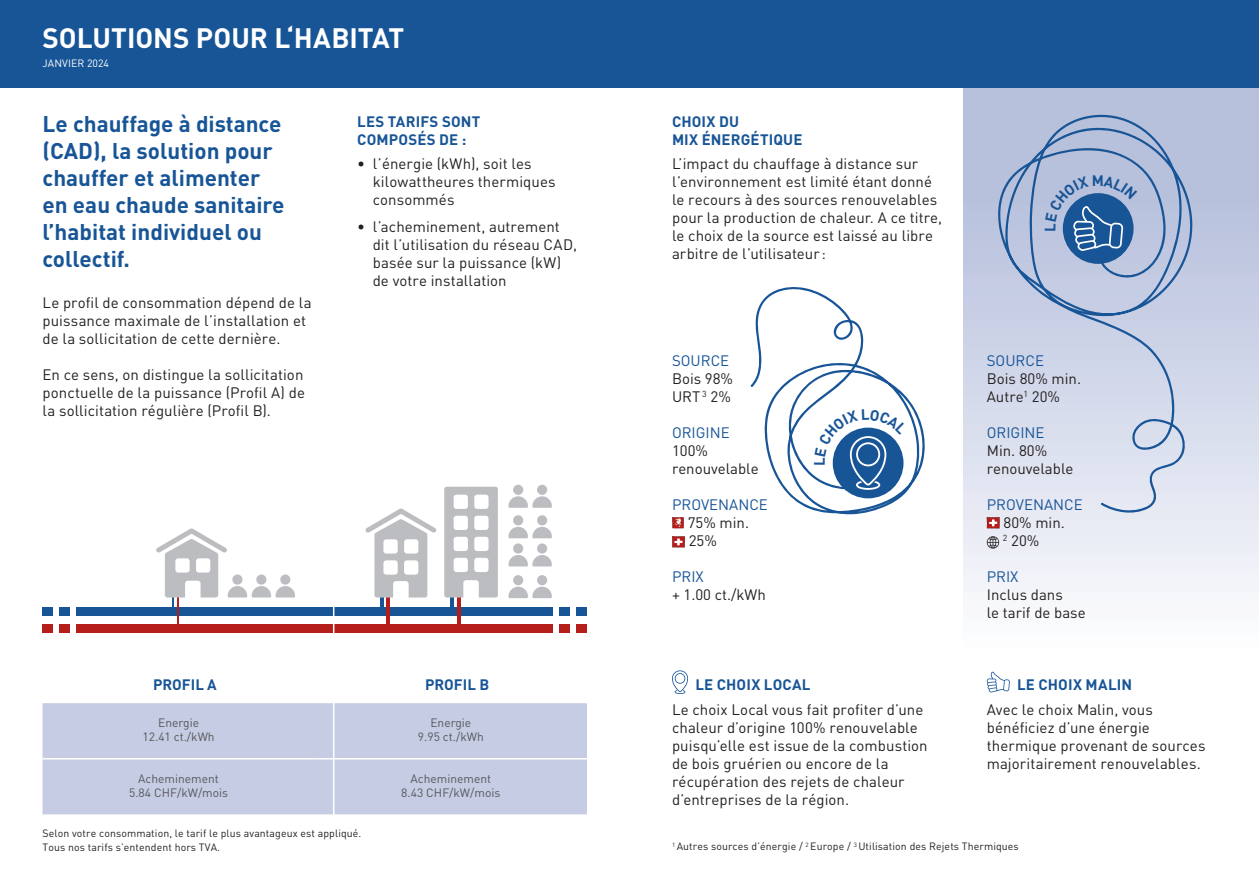
<style>
.page{position:relative;width:1259px;height:893px;background:#fff}
.page>*{position:absolute;margin:0;border:0;box-sizing:border-box;transform-origin:0 0}
.t1{font:700 27.75px "DIN";letter-spacing:-.005em;color:#fff}
.t2{font:700 22.5px/27px "DINOT";color:#185597}
.t3{font:15px/18px "DIN";letter-spacing:.005em;color:#231f20}
.t4{font:700 15px/18px "DIN";letter-spacing:.01em;color:#185597}
.t5{font:15px "DIN";color:#185597}
.t6{font:700 15px "DINOT";color:#185597}
.t7{font:12px/14.4px "DINOT";color:#57585a;text-align:center}
.t8{font:10.5px/13.5px "DIN";letter-spacing:.01em;color:#231f20}
.t9{font:10.5px "DINOT";letter-spacing:.01em;color:#fff}
</style>
<div class="page">
<svg style="left:964px;top:87px;width:295px;height:606px"></svg>
<div style="left:0;top:0;width:1259px;height:87px;background:#185597"></div>
<div style="left:77px;top:607px;width:476px;height:9px;background:#185597"></div>
<div style="left:77px;top:624px;width:476px;height:9px;background:#b51e1b"></div>
<div style="left:60px;top:607px;width:10px;height:9px;background:#185597"></div>
<div style="left:60px;top:624px;width:10px;height:9px;background:#b51e1b"></div>
<div style="left:43px;top:607px;width:10px;height:9px;background:#185597"></div>
<div style="left:43px;top:624px;width:10px;height:9px;background:#b51e1b"></div>
<div style="left:576px;top:607px;width:11px;height:9px;background:#185597"></div>
<div style="left:576px;top:624px;width:11px;height:9px;background:#b51e1b"></div>
<div style="left:559px;top:607px;width:11px;height:9px;background:#185597"></div>
<div style="left:559px;top:624px;width:11px;height:9px;background:#b51e1b"></div>
<hr style="left:177px;top:595px;width:2px;height:31px;background:#b51e1b">
<svg style="left:156px;top:528px;width:139px;height:79px"></svg>
<div style="left:185px;top:581px;width:16px;height:21px;background:#fff"></div>
<div style="left:175px;top:558px;width:15px;height:15px;background:#fff;border:5px solid #fff"></div>
<svg style="left:196px;top:558px;width:14px;height:15px"></svg>
<hr style="left:380px;top:594px;width:3px;height:14px;background:#185597">
<hr style="left:386px;top:594px;width:4px;height:33px;background:#b51e1b">
<hr style="left:450px;top:594px;width:4px;height:14px;background:#185597">
<hr style="left:457px;top:594px;width:3px;height:33px;background:#b51e1b">
<div style="left:513px;top:575px;width:10px;height:10px;background:#bcbdc0;border-radius:50%"></div>
<div style="left:537px;top:575px;width:10px;height:10px;background:#bcbdc0;border-radius:50%"></div>
<svg style="left:508px;top:587px;width:44px;height:11px"></svg>
<div style="left:513px;top:543px;width:10px;height:11px;background:#bcbdc0;border-radius:50%"></div>
<div style="left:537px;top:543px;width:10px;height:11px;background:#bcbdc0;border-radius:50%"></div>
<svg style="left:508px;top:555px;width:44px;height:11px"></svg>
<div style="left:513px;top:515px;width:10px;height:10px;background:#bcbdc0;border-radius:50%"></div>
<div style="left:537px;top:515px;width:10px;height:10px;background:#bcbdc0;border-radius:50%"></div>
<svg style="left:508px;top:527px;width:44px;height:11px"></svg>
<div style="left:513px;top:485px;width:10px;height:10px;background:#bcbdc0;border-radius:50%"></div>
<div style="left:537px;top:485px;width:10px;height:10px;background:#bcbdc0;border-radius:50%"></div>
<svg style="left:508px;top:496px;width:44px;height:12px"></svg>
<svg style="left:365px;top:508px;width:72px;height:92px"></svg>
<div style="left:393px;top:581px;width:16px;height:21px;background:#fff;border:5px solid #fff"></div>
<div style="left:383px;top:539px;width:15px;height:15px;background:#fff;border:5px solid #fff"></div>
<svg style="left:404px;top:539px;width:14px;height:15px"></svg>
<div style="left:383px;top:560px;width:15px;height:15px;background:#fff;border:5px solid #fff"></div>
<svg style="left:404px;top:560px;width:14px;height:15px"></svg>
<div style="left:444px;top:487px;width:54px;height:110px;background:#bcbdc0"></div>
<div style="left:463px;top:580px;width:16px;height:21px;background:#fff;border:5px solid #fff"></div>
<div style="left:453px;top:537px;width:15px;height:14px;background:#fff;border:5px solid #fff"></div>
<div style="left:474px;top:537px;width:14px;height:14px;background:#fff"></div>
<div style="left:453px;top:558px;width:15px;height:14px;background:#fff;border:5px solid #fff"></div>
<div style="left:474px;top:558px;width:14px;height:14px;background:#fff"></div>
<div style="left:453px;top:516px;width:15px;height:14px;background:#fff;border:5px solid #fff"></div>
<div style="left:474px;top:516px;width:14px;height:14px;background:#fff"></div>
<div style="left:453px;top:495px;width:15px;height:14px;background:#fff;border:5px solid #fff"></div>
<div style="left:474px;top:495px;width:14px;height:14px;background:#fff;border:5px solid #fff"></div>
<div style="left:43px;top:703px;width:544px;height:111px;background:#c5cce3"></div>
<hr style="left:43px;top:758px;width:272px;height:1px;background:#fff">
<hr style="left:315px;top:758px;width:272px;height:1px;background:#fff">
<hr style="left:333px;top:606px;width:1px;height:213px;background:#fff">
<svg style="left:986px;top:517px;width:13px;height:11px"></svg>
<svg style="left:986px;top:536px;width:13px;height:13px"></svg>
<svg style="left:672px;top:517px;width:12px;height:11px"></svg>
<svg style="left:672px;top:536px;width:13px;height:12px"></svg>
<svg style="left:996px;top:113px;width:197px;height:403px;background:#c0cae1"></svg>
<svg style="left:986px;top:672px;width:24px;height:20px"></svg>
<svg style="left:672px;top:670px;width:16px;height:24px"></svg>
<svg style="left:1044px;top:175px;width:93px;height:76px;background:#7997c1"></svg>
<svg style="left:750px;top:287px;width:175px;height:228px"></svg>
<h1 class="t1" style="left:43px;top:20px;width:363px">SOLUTIONS POUR L‘HABITAT</h1>
<p class="t9" style="left:43px;top:56px;width:68px">JANVIER 2024</p>
<h2 class="t2" style="left:43px;top:110px;width:243px">Le chauffage à distance (CAD), la solution pour chauffer et alimenter en eau chaude sanitaire l’habitat individuel ou collectif.</h2>
<p class="t3" style="left:43px;top:294px;width:270px">Le profil de consommation dépend de la puissance maximale de l’installation et de la sollicitation de cette dernière.</p>
<p class="t3" style="left:43px;top:366px;width:264px;text-align:justify">En ce sens, on distingue la sollicitation ponctuelle de la puissance (Profil A) de la sollicitation régulière (Profil B).</p>
<p class="t4" style="left:357px;top:112px;width:124px">LES TARIFS SONT<br>COMPOSÉS DE :</p>
<p class="t3" style="left:373px;top:155px;width:184px;text-indent:-15px">• l’énergie (kWh), soit les kilowattheures thermiques consommés</p>
<p class="t3" style="left:373px;top:217px;width:206px;text-indent:-15px">• l’acheminement, autrement dit l’utilisation du réseau CAD, basée sur la puissance (kW) de votre installation</p>
<p class="t6" style="left:153px;top:674px;width:65px">PROFIL A</p>
<p class="t6" style="left:425px;top:674px;width:65px">PROFIL B</p>
<p class="t7" style="left:143px;top:715px;width:74px">Energie<br>12.41 ct./kWh</p>
<p class="t7" style="left:418px;top:715px;width:67px">Energie<br>9.95 ct./kWh</p>
<p class="t7" style="left:129px;top:771px;width:101px">Acheminement<br>5.84 CHF/kW/mois</p>
<p class="t7" style="left:401px;top:771px;width:101px">Acheminement<br>8.43 CHF/kW/mois</p>
<p class="t8" style="left:43px;top:827px;width:320px">Selon votre consommation, le tarif le plus avantageux est appliqué.<br>Tous nos tarifs s’entendent hors TVA.</p>
<p class="t4" style="left:672px;top:112px;width:132px">CHOIX DU<br>MIX ÉNERGÉTIQUE</p>
<p class="t3" style="left:672px;top:155px;width:272px">L’impact du chauffage à distance sur l’environnement est limité étant donné le recours à des sources renouvelables pour la production de chaleur. A ce titre, le choix de la source est laissé au libre arbitre de l’utilisateur :</p>
<p class="t5" style="left:672px;top:352px;width:59px">SOURCE</p>
<p class="t3" style="left:672px;top:370px;width:63px">Bois 98%<br>URT <sup>3</sup> 2%</p>
<p class="t5" style="left:672px;top:424px;width:59px">ORIGINE</p>
<p class="t3" style="left:672px;top:442px;width:88px">100% renouvelable</p>
<p class="t5" style="left:672px;top:496px;width:97px">PROVENANCE</p>
<p class="t3" style="left:688px;top:514px;width:63px">75% min.<br>25%</p>
<p class="t5" style="left:672px;top:568px;width:33px">PRIX</p>
<p class="t3" style="left:672px;top:586px;width:95px">+ 1.00 ct./kWh</p>
<p class="t4" style="left:695px;top:675px;width:117px">LE CHOIX LOCAL</p>
<p class="t3" style="left:672px;top:700px;width:257px">Le choix Local vous fait profiter d’une chaleur d’origine 100% renouvelable puisqu’elle est issue de la combustion de bois gruérien ou encore de la récupération des rejets de chaleur d’entreprises de la région.</p>
<p class="t4" style="left:1091px;top:171px;width:14px">M</p>
<p class="t5" style="left:986px;top:352px;width:59px">SOURCE</p>
<p class="t3" style="left:986px;top:370px;width:96px">Bois 80% min.<br>Autre<sup>1</sup> 20%</p>
<p class="t5" style="left:986px;top:424px;width:59px">ORIGINE</p>
<p class="t3" style="left:986px;top:442px;width:88px">Min. 80% renouvelable</p>
<p class="t5" style="left:986px;top:496px;width:97px">PROVENANCE</p>
<p class="t3" style="left:1003px;top:514px;width:63px">80% min.<br><sup>2</sup> 20%</p>
<p class="t5" style="left:986px;top:568px;width:33px">PRIX</p>
<p class="t3" style="left:986px;top:586px;width:100px">Inclus dans<br>le tarif de base</p>
<p class="t4" style="left:1017px;top:675px;width:116px">LE CHOIX MALIN</p>
<p class="t3" style="left:986px;top:700px;width:220px">Avec le choix Malin, vous bénéficiez d’une énergie thermique provenant de sources majoritairement renouvelables.</p>
<p class="t8" style="left:672px;top:839px;width:348px"><sup>1</sup> Autres sources d’énergie / <sup>2</sup> Europe / <sup>3</sup> Utilisation des Rejets Thermiques</p>
</div>
